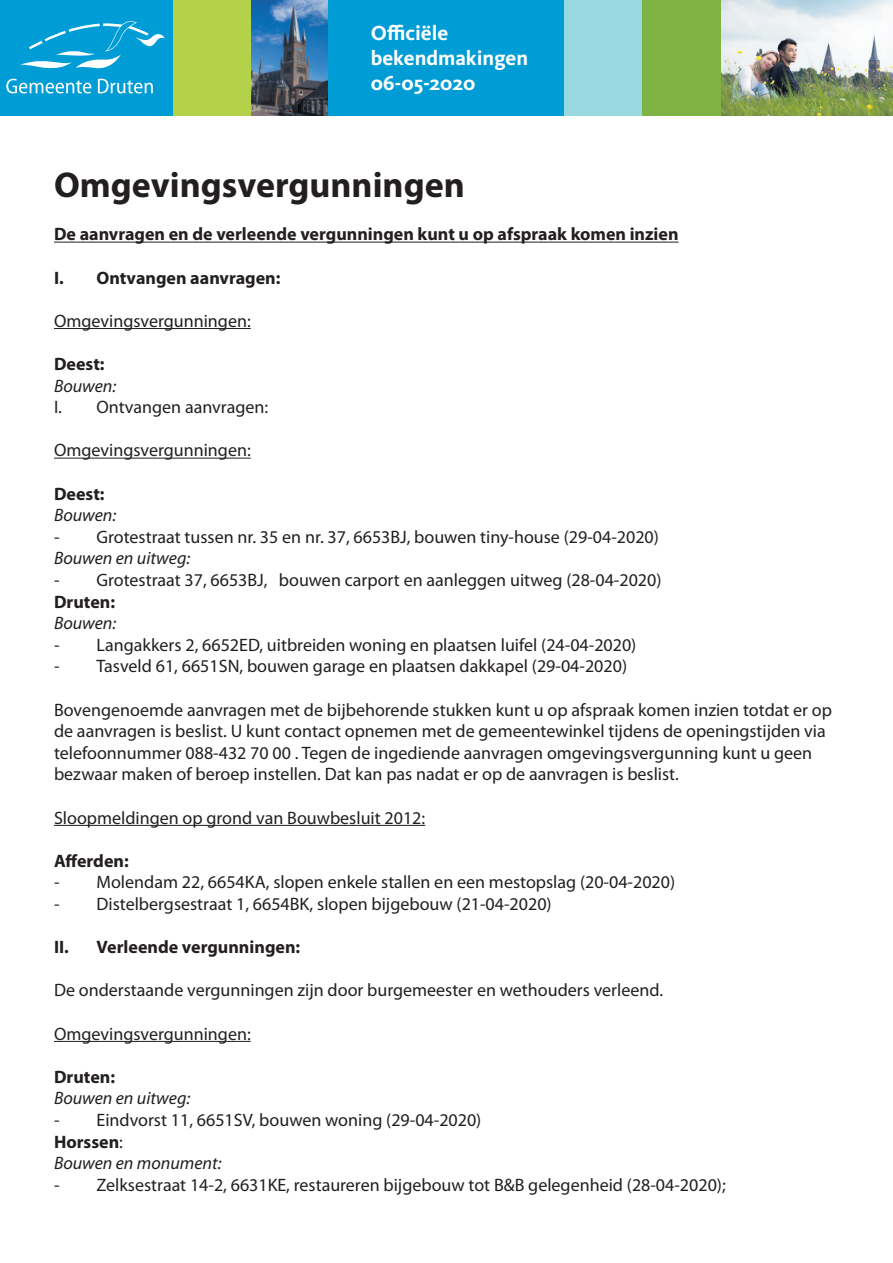
<style>
.page{position:relative;width:893px;height:1263px;background:#fff}
.page>*{position:absolute;margin:0;border:0;box-sizing:border-box;transform-origin:0 0}
.t1{font:700 36px "Myriad Pro";color:#231f20}
.t2{font:700 21px/25.2px "Kievit OT";color:#fff}
.t3{font:18px/21.6px "Myriad Pro";color:#231f20}
.t4{font:700 18px "Myriad Pro";color:#231f20}
.t5{font:italic 18px "Myriad Pro";color:#231f20}
.s1{font-weight:700}
.s2{font-style:italic}
</style>
<div class="page">
<img style="left:250px;top:0;width:79px;height:115px">
<div style="left:329px;top:0;width:235px;height:115px;background:#009cd6"></div>
<div style="left:172px;top:0;width:78px;height:115px;background:#b3d149"></div>
<div style="left:0;top:0;width:172px;height:115px;background:#009cd6"></div>
<svg style="left:20px;top:21px;width:145px;height:48px"></svg>
<svg style="left:6px;top:79px;width:85px;height:14px"></svg>
<svg style="left:98px;top:79px;width:55px;height:14px"></svg>
<img style="left:721px;top:0;width:172px;height:115px">
<div style="left:564px;top:0;width:78px;height:115px;background:#99d8df"></div>
<div style="left:642px;top:0;width:79px;height:115px;background:#7eb243"></div>
<hr style="left:54px;top:242px;width:625px;height:1px;background:#231f20">
<hr style="left:54px;top:328px;width:197px;height:1px;background:#231f20">
<hr style="left:54px;top:458px;width:197px;height:1px;background:#231f20">
<hr style="left:54px;top:825px;width:371px;height:1px;background:#231f20">
<hr style="left:54px;top:1041px;width:197px;height:1px;background:#231f20">
<p class="t2" style="left:371px;top:20px;width:159px">Officiële bekendmakingen<br>06-05-2020</p>
<h1 class="t1" style="left:54px;top:165px;width:412px">Omgevingsvergunningen</h1>
<p class="t4" style="left:54px;top:224px;width:626px">De aanvragen en de verleende vergunningen kunt u op afspraak komen inzien</p>
<p class="t4" style="left:54px;top:267px;width:228px">I. Ontvangen aanvragen:</p>
<p class="t3" style="left:54px;top:310px;width:198px">Omgevingsvergunningen:</p>
<p class="t4" style="left:54px;top:354px;width:52px">Deest:</p>
<p class="t5" style="left:54px;top:376px;width:64px">Bouwen:</p>
<p class="t3" style="left:54px;top:397px;width:216px">I. Ontvangen aanvragen:</p>
<p class="t3" style="left:54px;top:440px;width:198px">Omgevingsvergunningen:</p>
<p class="t4" style="left:54px;top:483px;width:52px">Deest:</p>
<p class="t5" style="left:54px;top:505px;width:64px">Bouwen:</p>
<p class="t3" style="left:54px;top:526px;width:606px">- Grotestraat tussen nr. 35 en nr. 37, 6653BJ, bouwen tiny-house (29-04-2020)</p>
<p class="t5" style="left:54px;top:549px;width:138px">Bouwen en uitweg:</p>
<p class="t3" style="left:54px;top:569px;width:609px">- Grotestraat 37, 6653BJ, bouwen carport en aanleggen uitweg (28-04-2020)</p>
<p class="t4" style="left:54px;top:591px;width:63px">Druten:</p>
<p class="t5" style="left:54px;top:613px;width:64px">Bouwen:</p>
<p class="t3" style="left:54px;top:634px;width:584px">- Langakkers 2, 6652ED, uitbreiden woning en plaatsen luifel (24-04-2020)</p>
<p class="t3" style="left:54px;top:656px;width:575px">- Tasveld 61, 6651SN, bouwen garage en plaatsen dakkapel (29-04-2020)</p>
<p class="t3" style="left:54px;top:699px;width:780px">Bovengenoemde aanvragen met de bijbehorende stukken kunt u op afspraak komen inzien totdat er op de aanvragen is beslist. U kunt contact opnemen met de gemeentewinkel tijdens de openingstijden via telefoonnummer 088-432 70 00 . Tegen de ingediende aanvragen omgevingsvergunning kunt u geen bezwaar maken of beroep instellen. Dat kan pas nadat er op de aanvragen is beslist.</p>
<p class="t3" style="left:54px;top:807px;width:373px">Sloopmeldingen op grond van Bouwbesluit 2012:</p>
<p class="t4" style="left:54px;top:851px;width:76px">Afferden:</p>
<p class="t3" style="left:54px;top:872px;width:623px">- Molendam 22, 6654KA, slopen enkele stallen en een mestopslag (20-04-2020)</p>
<p class="t3" style="left:54px;top:893px;width:499px">- Distelbergsestraat 1, 6654BK, slopen bijgebouw (21-04-2020)</p>
<p class="t4" style="left:54px;top:937px;width:248px">II. Verleende vergunningen:</p>
<p class="t3" style="left:54px;top:980px;width:611px">De onderstaande vergunningen zijn door burgemeester en wethouders verleend.</p>
<p class="t3" style="left:54px;top:1023px;width:198px">Omgevingsvergunningen:</p>
<p class="t4" style="left:54px;top:1067px;width:63px">Druten:</p>
<p class="t5" style="left:54px;top:1089px;width:138px">Bouwen en uitweg:</p>
<p class="t3" style="left:54px;top:1109px;width:429px">- Eindvorst 11, 6651SV, bouwen woning (29-04-2020)<br><span class="s1">Horssen</span>:<br><span class="s2">Bouwen en monument:</span></p>
<p class="t3" style="left:54px;top:1174px;width:673px">- Zelksestraat 14-2, 6631KE, restaureren bijgebouw tot B&amp;B gelegenheid (28-04-2020);</p>
</div>
